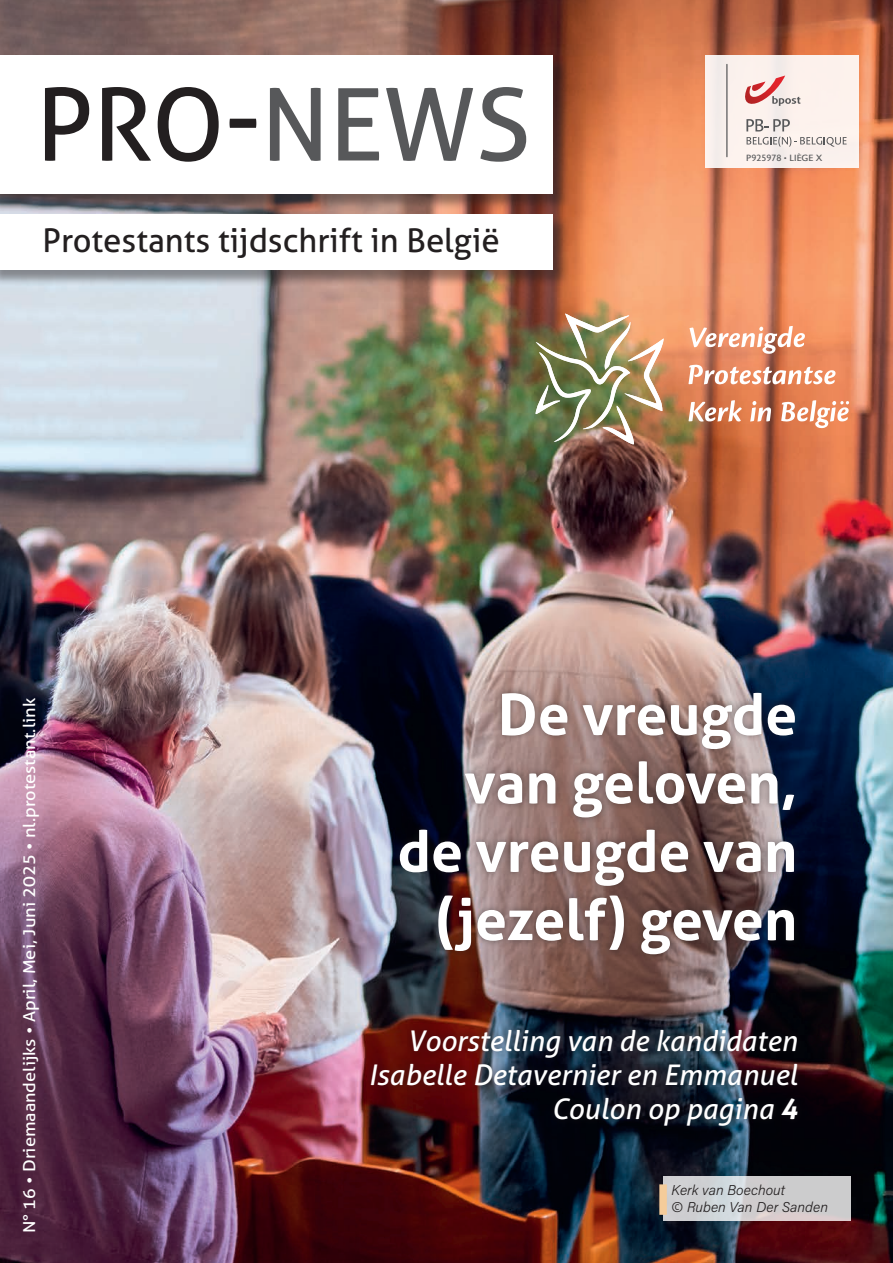
<style>
.page{position:relative;width:893px;height:1263px;background:#fff}
.page>*{position:absolute;margin:0;border:0;box-sizing:border-box;transform-origin:0 0}
.t1{font:100.5px "Aller";color:#231f20}
.t2{font:700 57px/68.4px "Aller";color:#fff;text-align:right}
.t3{font:32.7px "Aller";color:#231f20}
.t4{font:italic 28.5px/34.2px "Aller";color:#fff;text-align:right}
.t5{font:16.5px "Aller";color:#fff;scale:1.1 1}
.t6{font:14.25px/17.1px "Acumin Variable Concept";color:#231f20}
.t7{font:9px "Astoria Sans";color:#57585a}
.s1{color:#57585a}
.s2{font-weight:700}
.s3{font-family:"Kohinoor Bangla";font-weight:300}
</style>
<div class="page">
<img style="left:0;top:0;width:893px;height:1263px">
<div style="left:0;top:56px;width:570px;height:154px;background:#231f20;opacity:.45"></div>
<div style="left:0;top:55px;width:553px;height:138px;background:#fff"></div>
<div style="left:0;top:215px;width:570px;height:72px;background:#231f20;opacity:.45"></div>
<div style="left:0;top:215px;width:553px;height:55px;background:#fff"></div>
<img style="left:536px;top:313px;width:128px;height:132px">
<svg style="left:688px;top:364px;width:148px;height:21px"></svg>
<svg style="left:688px;top:400px;width:54px;height:22px"></svg>
<svg style="left:750px;top:401px;width:21px;height:21px"></svg>
<svg style="left:689px;top:326px;width:116px;height:28px"></svg>
<svg style="left:781px;top:400px;width:68px;height:28px"></svg>
<div style="left:706px;top:55px;width:153px;height:113px;background:#fcf1ec"></div>
<svg style="left:746px;top:119px;width:101px;height:28px"></svg>
<hr style="left:726px;top:64px;width:1px;height:93px;background:#57585a">
<svg style="left:745px;top:76px;width:55px;height:30px"></svg>
<svg style="left:663px;top:1176px;width:187px;height:44px;background:#cfcfd1"></svg>
<div style="left:659px;top:1184px;width:8px;height:31px;background:#f5cc9a"></div>
<div style="left:392px;top:685px;width:410px;height:277px;background:#231f20;opacity:.5"></div>
<div style="left:364px;top:1022px;width:441px;height:112px;background:#231f20;opacity:.5"></div>
<h1 class="t1" style="left:36px;top:62px;width:496px">PRO-<span class="s1">NEWS</span></h1>
<p class="t3" style="left:43px;top:220px;width:459px">Protestants tijdschrift in België</p>
<p class="t7" style="left:746px;top:153px;width:78px">P925978 • LIÈGE X</p>
<p class="t5" style="left:19px;top:1233px;width:488px;rotate:-90deg">N° 16 • Driemaandelijks • April, Mei, Juni 2025 • nl.protestant.link</p>
<h2 class="t2" style="left:397px;top:680px;width:401px">De vreugde van geloven, de vreugde van (jezelf) geven</h2>
<p class="t4" style="left:368px;top:1023px;width:430px">Voorstelling van de kandidaten<br>Isabelle Detavernier en Emmanuel<br>Coulon op pagina <span class="s2">4</span></p>
<p class="t6" style="left:672px;top:1181px;width:158px">Kerk van Boechout<br><span class="s3">©</span> Ruben Van Der Sanden</p>
</div>
